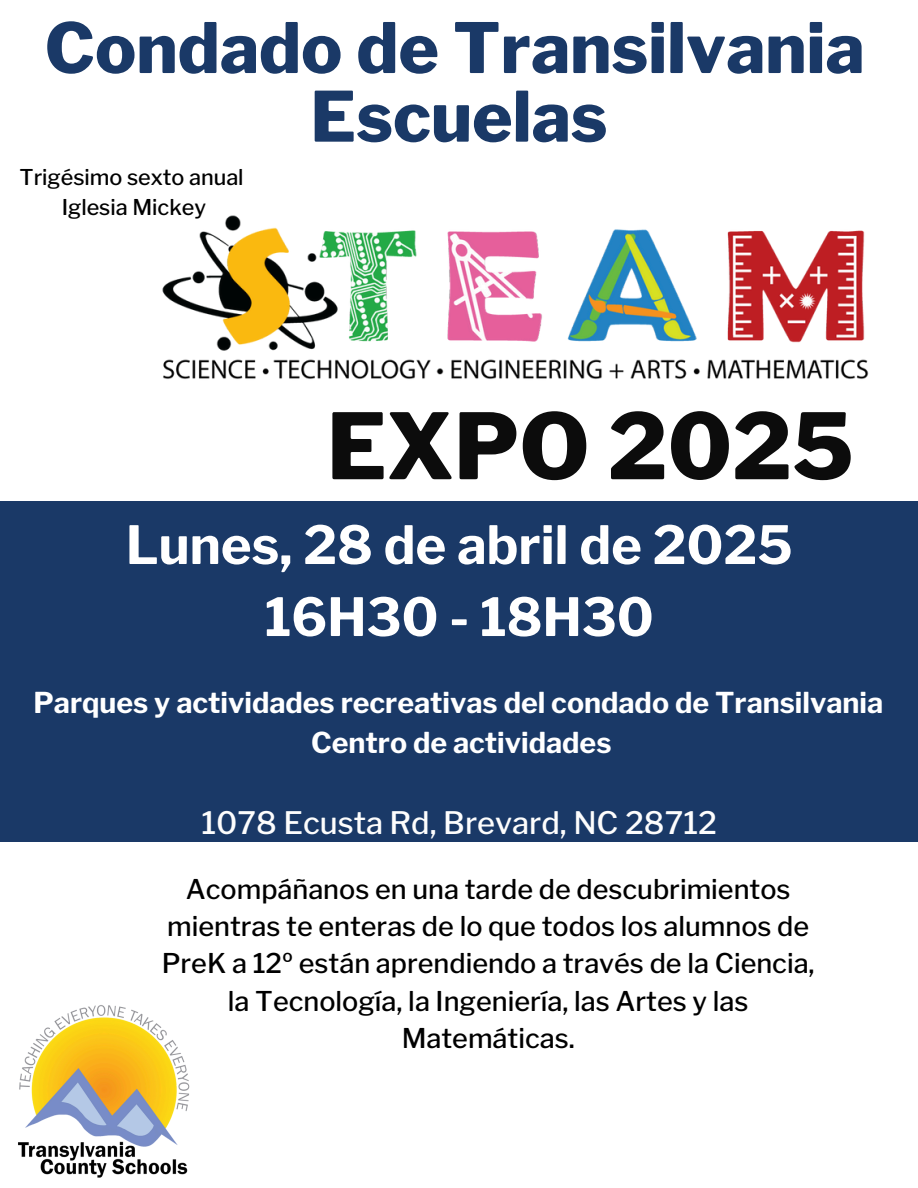
<style>
.page{position:relative;width:918px;height:1188px;background:#fff}
.page>*{position:absolute;margin:0;border:0;box-sizing:border-box;transform-origin:0 0}
.t1{font:800 90.45px "Libre Franklin";color:#0c0c0c}
.t2{font:800 68.85px/68.7px "Libre Franklin";color:#1a3967;text-align:center}
.t3{font:700 52.35px/72px "Libre Franklin";color:#fff;text-align:center}
.t4{font:500 30.75px "Libre Franklin";color:#fdfdfd}
.t5{font:700 28.5px/39.3px "Libre Franklin";color:#fff;text-align:center}
.t6{font:500 27px/37.2px "Libre Franklin";color:#000;text-align:center}
.t7{font:500 21.6px "Libre Franklin";color:#000}
</style>
<div class="page">
<img style="left:18px;top:1005px;width:172px;height:173px">
<img style="left:162px;top:215px;width:707px;height:164px">
<div style="left:0;top:501px;width:918px;height:340px;background:#1a3967"></div>
<p class="t2" style="left:45px;top:14px;width:821px">Condado de Transilvania<br>Escuelas</p>
<p class="t7" style="left:20px;top:164px;width:226px">Trigésimo sexto anual</p>
<p class="t7" style="left:62px;top:194px;width:146px">Iglesia Mickey</p>
<h2 class="t1" style="left:327px;top:392px;width:528px">EXPO 2025</h2>
<h3 class="t3" style="left:126px;top:509px;width:668px">Lunes, 28 de abril de 2025<br>16H30 - 18H30</h3>
<h4 class="t5" style="left:34px;top:684px;width:851px">Parques y actividades recreativas del condado de Transilvania<br>Centro de actividades</h4>
<h4 class="t4" style="left:202px;top:804px;width:517px">1078 Ecusta Rd, Brevard, NC 28712</h4>
<h1 class="t6" style="left:162px;top:871px;width:654px">Acompáñanos en una tarde de descubrimientos mientras te enteras de lo que todos los alumnos de PreK a 12º están aprendiendo a través de la Ciencia, la Tecnología, la Ingeniería, las Artes y las Matemáticas.</h1>
</div>
